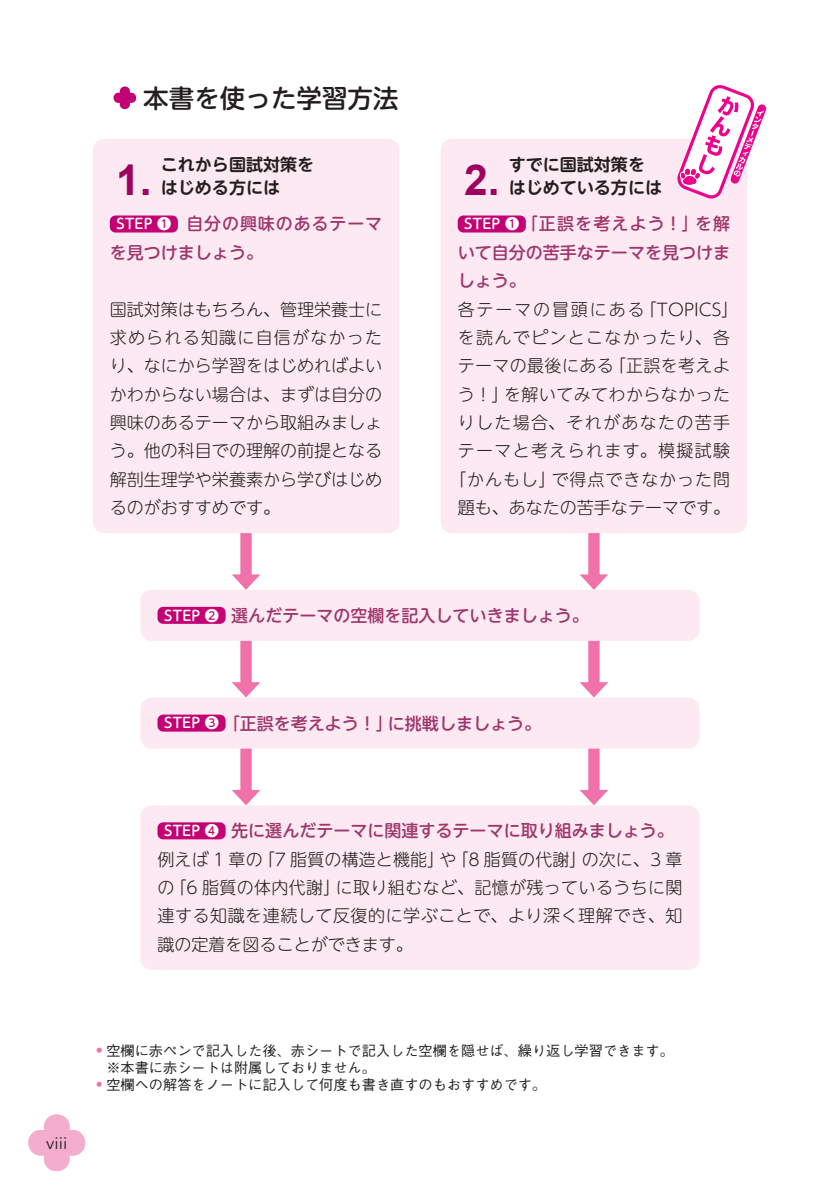
<style>
.page{position:relative;width:840px;height:1191px;background:#fff}
.page>*{position:absolute;margin:0;border:0;box-sizing:border-box;transform-origin:0 0}
.t1{font:700 42.6px "Arial";color:#9e015e}
.t2{font:500 25.6px "UD Shin M Go Pr 6";color:#231f20}
.t3{font:300 17px/28.4px "UD Shin M Go Pr 6";letter-spacing:.02em;color:#231f20}
.t4{font:300 17px/28.4px "UD Shin M Go Pr 6";letter-spacing:.055em;color:#231f20;text-align:center}
.t5{font:500 17px/28.4px "UD Shin M Go Pr 6";color:#9f366c;text-align:justify}
.t6{font:700 17px/22.6px "UD Shin M Go Pr 6 De";color:#231f20}
.t7{font:500 17px/28.4px "UD Shin M Go Pr 6";letter-spacing:.05em;color:#9f366c}
.t8{font:17px "Avenir Next Rounded Pro";color:#231f20}
.t9{font:500 14.2px "Gothic BBB Pr 6";color:#231f20}
.s1{font-size:14.2px;color:#fff}
.s2{font-weight:500;font-size:14.2px;color:#fff}
.s3{font-weight:500;color:#9f366c}
.s4{font-size:28.4px;color:#f171ab}
</style>
<div class="page">
<svg style="left:28px;top:1114px;width:57px;height:57px"></svg>
<svg style="left:113px;top:86px;width:23px;height:23px"></svg>
<div style="left:140px;top:590px;width:559px;height:51px;background:#fce9f1;border-radius:11px"></div>
<div style="left:157px;top:607px;width:68px;height:17px;background:#c30175;border-radius:6px"></div>
<div style="left:140px;top:697px;width:559px;height:51px;background:#fce9f1;border-radius:11px"></div>
<div style="left:157px;top:714px;width:68px;height:17px;background:#c30175;border-radius:6px"></div>
<div style="left:140px;top:805px;width:559px;height:164px;background:#fce9f1;border-radius:11px"></div>
<div style="left:157px;top:822px;width:68px;height:17px;background:#c30175;border-radius:6px"></div>
<div style="left:93px;top:139px;width:306px;height:394px;background:#fce9f1;border-radius:11px"></div>
<div style="left:110px;top:215px;width:68px;height:17px;background:#c30175;border-radius:6px"></div>
<div style="left:440px;top:139px;width:306px;height:394px;background:#fce9f1;border-radius:11px"></div>
<div style="left:457px;top:215px;width:68px;height:17px;background:#c30175;border-radius:6px"></div>
<div style="left:240px;top:533px;width:11px;height:46px;background:#f171ab"></div>
<svg style="left:232px;top:574px;width:28px;height:16px"></svg>
<div style="left:588px;top:533px;width:11px;height:46px;background:#f171ab"></div>
<svg style="left:580px;top:574px;width:28px;height:16px"></svg>
<div style="left:240px;top:641px;width:11px;height:46px;background:#f171ab"></div>
<svg style="left:232px;top:682px;width:28px;height:15px"></svg>
<div style="left:588px;top:641px;width:11px;height:46px;background:#f171ab"></div>
<svg style="left:580px;top:682px;width:28px;height:15px"></svg>
<div style="left:240px;top:748px;width:11px;height:47px;background:#f171ab"></div>
<svg style="left:232px;top:790px;width:28px;height:15px"></svg>
<div style="left:588px;top:748px;width:11px;height:47px;background:#f171ab"></div>
<svg style="left:580px;top:790px;width:28px;height:15px"></svg>
<svg style="left:677px;top:85px;width:89px;height:115px"></svg>
<h2 class="t2" style="left:143px;top:76px;width:257px">本書を使った学習方法</h2>
<h1 class="t1" style="left:116px;top:152px;width:37px">1.</h1>
<p class="t6" style="left:508px;top:152px;width:155px">すでに国試対策をはじめている方には</p>
<p class="t5" style="left:457px;top:209px;width:274px;text-indent:7px"><span class="s1">STEP ❶</span>「正誤を考えよう！」を解いて自分の苦手なテーマを見つけましょう。</p>
<p class="t4" style="left:449px;top:294px;width:291px">各テーマの冒頭にある「TOPICS」を読んでピンとこなかったり、各テーマの最後にある「正誤を考えよう！」を解いてみてわからなかったりした場合、それがあなたの苦手テーマと考えられます。模擬試験「かんもし」で得点できなかった問題も、あなたの苦手なテーマです。</p>
<p class="t6" style="left:161px;top:152px;width:155px">これから国試対策をはじめる方には</p>
<p class="t7" style="left:110px;top:209px;width:274px;text-indent:7px"><span class="s1">STEP ❶</span> 自分の興味のあるテーマを見つけましょう。</p>
<h1 class="t1" style="left:464px;top:152px;width:37px">2.</h1>
<p class="t3" style="left:110px;top:294px;width:274px;text-align:justify">国試対策はもちろん、管理栄養士に求められる知識に自信がなかったり、なにから学習をはじめればよいかわからない場合は、まずは自分の興味のあるテーマから取組みましょう。他の科目での理解の前提となる解剖生理学や栄養素から学びはじめるのがおすすめです。</p>
<p class="t5" style="left:164px;top:600px;width:426px"><span class="s1">STEP ❷</span> 選んだテーマの空欄を記入していきましょう。</p>
<p class="t5" style="left:164px;top:708px;width:378px"><span class="s1">STEP ❸</span> 「正誤を考えよう！」に挑戦しましょう。</p>
<p class="t3" style="left:157px;top:815px;width:526px;text-indent:7px"><span class="s2">STEP ❹</span> <span class="s3">先に選んだテーマに関連するテーマに取り組みましょう。</span>例えば 1 章の「7 脂質の構造と機能」や「8 脂質の代謝」の次に、3 章の「6 脂質の体内代謝」に取り組むなど、記憶が残っているうちに関連する知識を連続して反復的に学ぶことで、より深く理解でき、知識の定着を図ることができます。</p>
<p class="t8" style="left:46px;top:1132px;width:23px">viii</p>
<p class="t9" style="left:85px;top:1039px;width:590px"><span class="s4">・</span>空欄に赤ペンで記入した後、赤シートで記入した空欄を隠せば、繰り返し学習できます。</p>
<p class="t9" style="left:92px;top:1056px;width:285px">　※本書に赤シートは附属しておりません。</p>
<p class="t9" style="left:85px;top:1073px;width:462px"><span class="s4">・</span>空欄への解答をノートに記入して何度も書き直すのもおすすめです。</p>
</div>
